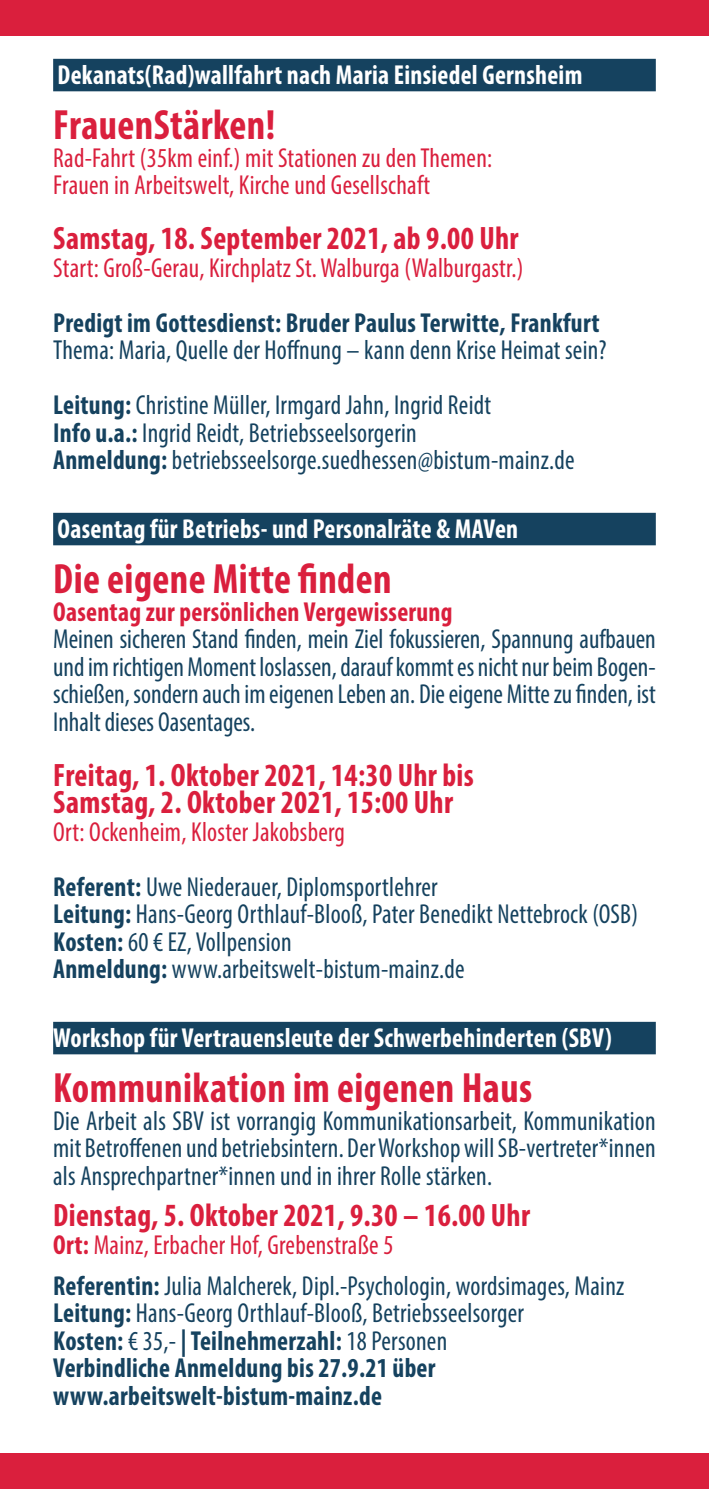
<style>
.page{position:relative;width:709px;height:1489px;background:#fff}
.page>*{position:absolute;margin:0;border:0;box-sizing:border-box;transform-origin:0 0}
.t1{font:700 condensed 42.5px "Myriad Pro";letter-spacing:.01em;color:#da1f3d;scale:.95 1}
.t2{font:700 condensed 32.5px/27.5px "Myriad Pro";letter-spacing:.01em;color:#da1f3d;scale:.95 1}
.t3{font:condensed 27.5px/27.5px "Myriad Pro";letter-spacing:.01em;color:#15425f;scale:.95 1}
.t4{font:condensed 27.5px/27.5px "Myriad Pro";letter-spacing:.01em;color:#da1f3d;scale:.95 1}
.t5{font:700 condensed 27.5px/27.5px "Myriad Pro";letter-spacing:.01em;color:#15425f;scale:.95 1}
.t6{font:700 condensed 27.5px "Myriad Pro";letter-spacing:.01em;color:#fff;scale:.95 1}
.t7{font:700 condensed 27.5px "Myriad Pro";letter-spacing:.01em;color:#da1f3d;scale:.95 1}
.s1{font-weight:700}
.s2{font-weight:700;color:#15425f}
.s3{color:#15425f}
.s4{font-weight:700;color:#da1f3d}
.s5{color:#da1f3d}
.s6{font-weight:400}
</style>
<div class="page">
<div style="left:0;top:0;width:709px;height:35px;background:#da1f3d"></div>
<div style="left:0;top:1453px;width:709px;height:35px;background:#da1f3d"></div>
<div style="left:53px;top:59px;width:603px;height:32px;background:#15425f"></div>
<div style="left:53px;top:513px;width:603px;height:32px;background:#15425f"></div>
<div style="left:53px;top:1021px;width:603px;height:33px;background:#15425f"></div>
<p class="t6" style="left:58px;top:58px;width:554px">Dekanats(Rad)wallfahrt nach Maria Einsiedel Gernsheim</p>
<h1 class="t1" style="left:53px;top:98px;width:235px">FrauenStärken!</h1>
<p class="t4" style="left:53px;top:144px;width:464px">Rad-Fahrt (35km einf.) mit Stationen zu den Themen:<br>Frauen in Arbeitswelt, Kirche und Gesellschaft</p>
<p class="t2" style="left:53px;top:224px;width:491px">Samstag, 18. September 2021, ab 9.00 Uhr</p>
<p class="t4" style="left:53px;top:254px;width:496px">Start: Groß-Gerau, Kirchplatz St. Walburga (Walburgastr.)</p>
<p class="t5" style="left:53px;top:308px;width:576px">Predigt im Gottesdienst: Bruder Paulus Terwitte, Frankfurt</p>
<p class="t3" style="left:53px;top:322px;width:584px;line-height:55px">Thema: Maria, Quelle der Hoffnung – kann denn Krise Heimat sein?<br><span class="s1">Leitung:</span> Christine Müller, Irmgard Jahn, Ingrid Reidt</p>
<p class="t3" style="left:53px;top:419px;width:550px"><span class="s1">Info u.a.:</span> Ingrid Reidt, Betriebsseelsorgerin<br><span class="s1">Anmeldung:</span> betriebsseelsorge.suedhessen@bistum-mainz.de</p>
<p class="t6" style="left:58px;top:512px;width:486px">Oasentag für Betriebs- und Personalräte &amp; MAVen</p>
<h1 class="t1" style="left:53px;top:552px;width:358px">Die eigene Mitte finden</h1>
<p class="t7" style="left:53px;top:594px;width:422px">Oasentag zur persönlichen Vergewisserung</p>
<p class="t3" style="left:53px;top:625px;width:636px;text-align:justify">Meinen sicheren Stand finden, mein Ziel fokussieren, Spannung aufbauen und im richtigen Moment loslassen, darauf kommt es nicht nur beim Bogen&shy;schießen, sondern auch im eigenen Leben an. Die eigene Mitte zu finden, ist Inhalt dieses Oasentages.</p>
<p class="t2" style="left:53px;top:760px;width:444px">Freitag, 1. Oktober 2021, 14:30 Uhr bis<br>Samstag, 2. Oktober 2021, 15:00 Uhr</p>
<p class="t4" style="left:53px;top:804px;width:406px;line-height:55px">Ort: Ockenheim, Kloster Jakobsberg<br><span class="s2">Referent:</span> <span class="s3">Uwe Niederauer, Diplomsportlehrer</span></p>
<p class="t3" style="left:53px;top:900px;width:617px"><span class="s1">Leitung:</span> Hans-Georg Orthlauf-Blooß, Pater Benedikt Nettebrock (OSB)<br><span class="s1">Kosten:</span> 60 € EZ, Vollpension<br><span class="s1">Anmeldung:</span> www.arbeitswelt-bistum-mainz.de</p>
<p class="t6" style="left:53px;top:1020px;width:589px">Workshop für Vertrauensleute der Schwerbehinderten (SBV)</p>
<h1 class="t1" style="left:53px;top:1061px;width:505px">Kommunikation im eigenen Haus</h1>
<p class="t3" style="left:53px;top:1106px;width:636px;text-align:justify">Die Arbeit als SBV ist vorrangig Kommunikationsarbeit, Kommunikation mit Betroffenen und betriebsintern. Der Workshop will SB-vertreter*innen als Ansprechpartner*innen und in ihrer Rolle stärken.</p>
<p class="t2" style="left:53px;top:1200px;width:503px">Dienstag, 5. Oktober 2021, 9.30 – 16.00 Uhr</p>
<p class="t3" style="left:53px;top:1223px;width:602px;line-height:41.2px"><span class="s4">Ort:</span> <span class="s5">Mainz, Erbacher Hof, Grebenstraße 5<br></span><span class="s1">Referentin:</span> Julia Malcherek, Dipl.-Psychologin, wordsimages, Mainz</p>
<p class="t5" style="left:53px;top:1298px;width:497px">Leitung: <span class="s6">Hans-Georg Orthlauf-Blooß, Betriebsseelsorger </span>Kosten: <span class="s6">€ 35,-</span> | Teilnehmerzahl: <span class="s6">18 Personen </span>Verbindliche Anmeldung bis 27.9.21 über www.arbeitswelt-bistum-mainz.de</p>
</div>
